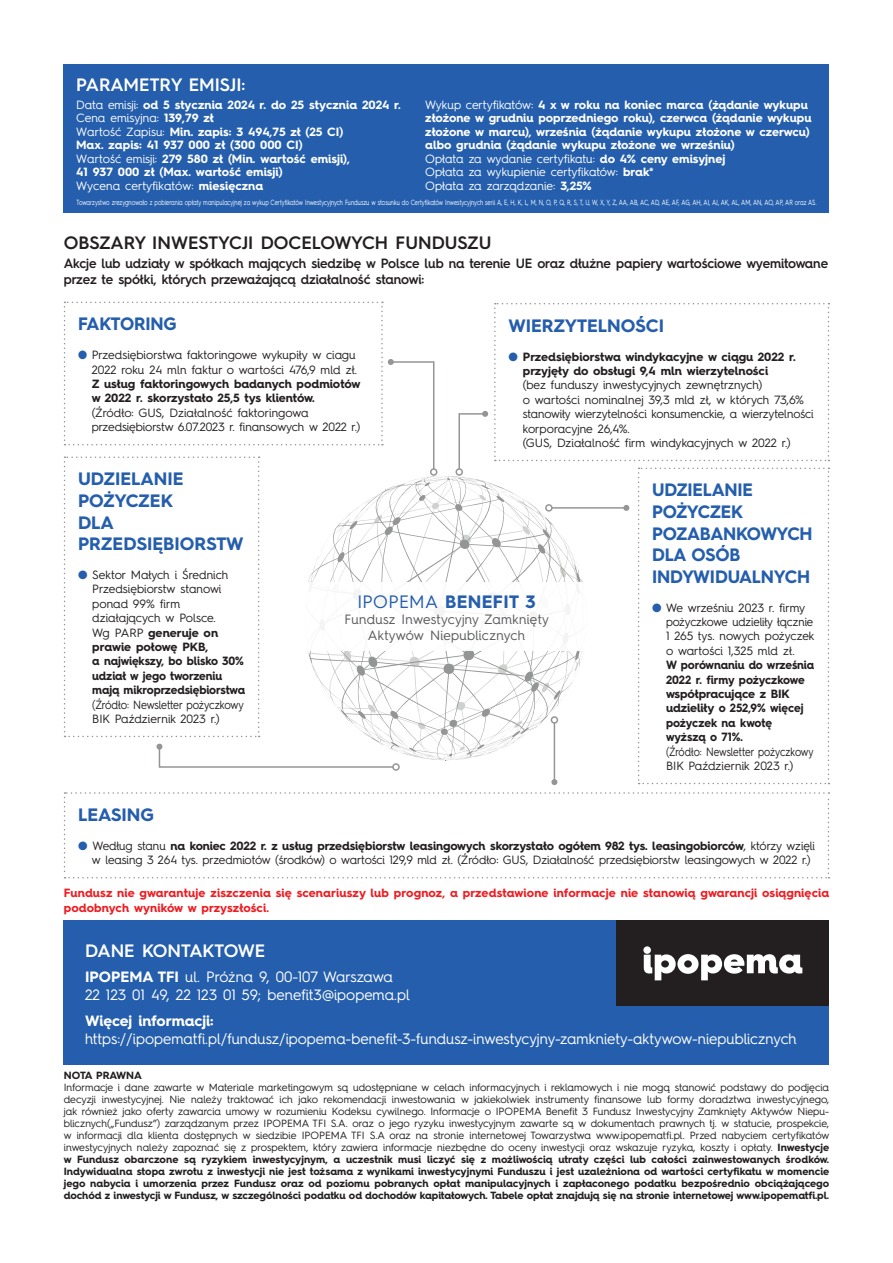
<style>
.page{position:relative;width:893px;height:1263px;background:#fff}
.page>*{position:absolute;margin:0;border:0;box-sizing:border-box;transform-origin:0 0}
.t1{font:700 18px/21.6px "Hurme Geometric Sans 4";letter-spacing:-.01em;color:#245eac}
.t2{font:600 18px "Hurme Geometric Sans 4";color:#231f20}
.t3{font:600 18px "Hurme Geometric Sans 4";color:#fff}
.t4{font:700 18px "Hurme Geometric Sans 4";letter-spacing:.02em;color:#245eac}
.t5{font:15px/18px "Hurme Geometric Sans 4";color:#fff}
.t6{font:700 15px "Hurme Geometric Sans 4";letter-spacing:-.005em;color:#fff}
.t7{font:600 13.5px/16.2px "Hurme Geometric Sans 4";letter-spacing:-.015em;color:#231f20}
.t8{font:13.5px/16.2px "Hurme Geometric Sans 4";letter-spacing:.02em;color:#57585a;text-align:center}
.t9{font:12px/14.4px "Hurme Geometric Sans 4";letter-spacing:-.01em;color:#231f20}
.t10{font:700 12px/13.5px "Hurme Geometric Sans 4";color:#fff}
.t11{font:700 12px/14.4px "Hurme Geometric Sans 4";letter-spacing:-.01em;color:#231f20}
.t12{font:700 12px/14.4px "Hurme Geometric Sans 4";letter-spacing:.005em;color:#ee1d23}
.t13{font:700 12px/14.4px "Hurme Geometric Sans 4";letter-spacing:-.01em;color:#231f20;scale:.95 1}
.t14{font:12px/14.4px "Hurme Geometric Sans 4";letter-spacing:-.01em;color:#231f20;scale:.85 1}
.t15{font:12px/14.4px "Hurme Geometric Sans 4";letter-spacing:-.01em;color:#231f20;scale:.89 1}
.t16{font:10.5px/12px "Hurme Geometric Sans 4";color:#231f20;text-align:justify}
.t17{font:700 10.5px "Hurme Geometric Sans 4";letter-spacing:-.01em;color:#231f20}
.t18{font:7.5px "Hurme Geometric Sans 4";color:#fff;scale:.77 1}
.s1{font-weight:400}
.s2{color:#245eac}
.s3{font-weight:700}
</style>
<div class="page">
<div style="left:64px;top:921px;width:765px;height:144px;background:#245eac"></div>
<div style="left:617px;top:921px;width:212px;height:85px;background:#231f20"></div>
<svg style="left:643px;top:946px;width:159px;height:34px"></svg>
<svg style="left:64px;top:792px;width:765px;height:86px"></svg>
<svg style="left:64px;top:302px;width:765px;height:483px"></svg>
<div style="left:392px;top:763px;width:8px;height:8px;border:2px solid #949695;border-radius:50%"></div>
<div style="left:64px;top:64px;width:765px;height:149px;background:#245eac"></div>
<h1 class="t3" style="left:76px;top:72px;width:171px">PARAMETRY EMISJI:</h1>
<p class="t10" style="left:76px;top:98px;width:326px"><span class="s1">Data emisji:</span> od 5 stycznia 2024 r. do 25 stycznia 2024 r.<br><span class="s1">Cena emisyjna:</span> 139,79 zł<br><span class="s1">Wartość Zapisu:</span> Min. zapis: 3 494,75 zł (25 CI)<br>Max. zapis: 41 937 000 zł (300 000 CI)<br><span class="s1">Wartość emisji:</span> 279 580 zł (Min. wartość emisji),<br>41 937 000 zł (Max. wartość emisji)<br><span class="s1">Wycena certyfikatów:</span> miesięczna</p>
<p class="t18" style="left:77px;top:197px;width:962px">Towarzystwo zrezygnowało z pobierania opłaty manipulacyjnej za wykup Certyfikatów Inwestycyjnych Funduszu w stosunku do Certyfikatów Inwestycyjnych serii A, E, H, K, L, M, N, O, P, Q, R, S, T, U, W, X, Y, Z, AA, AB, AC, AD, AE, AF, AG, AH, AI, AJ, AK, AL, AM, AN, AO, AP, AR oraz AS.</p>
<p class="t10" style="left:425px;top:97px;width:388px"><span class="s1">Wykup certyfikatów:</span> 4 x w roku na koniec marca (żądanie wykupu złożone w grudniu poprzedniego roku), czerwca (żądanie wykupu złożone w marcu), września (żądanie wykupu złożone w czerwcu) albo grudnia (żądanie wykupu złożone we wrześniu)<br><span class="s1">Opłata za wydanie certyfikatu:</span> do 4% ceny emisyjnej<br><span class="s1">Opłata za wykupienie certyfikatów:</span> brak*<br><span class="s1">Opłata za zarządzanie:</span> 3,25%</p>
<h1 class="t2" style="left:64px;top:230px;width:429px">OBSZARY INWESTYCJI DOCELOWYCH FUNDUSZU</h1>
<p class="t7" style="left:64px;top:255px;width:766px">Akcje lub udziały w spółkach mających siedzibę w Polsce lub na terenie UE oraz dłużne papiery wartościowe wyemitowane przez te spółki, których przeważającą działalność stanowi:</p>
<h1 class="t1" style="left:508px;top:314px;width:157px">WIERZYTELNOŚCI</h1>
<p class="t11" style="left:523px;top:349px;width:274px;text-indent:-14px"><span class="s2">●</span> Przedsiębiorstwa windykacyjne w ciągu 2022 r. przyjęły do obsługi 9,4 mln wierzytelności</p>
<p class="t9" style="left:523px;top:378px;width:292px">(bez funduszy inwestycyjnych zewnętrznych)<br>o wartości nominalnej 39,3 mld zł, w których 73,6% stanowiły wierzytelności konsumenckie, a wierzytelności korporacyjne 26,4%.<br>(GUS, Działalność firm windykacyjnych w 2022 r.)</p>
<h1 class="t1" style="left:652px;top:479px;width:162px">UDZIELANIE<br>POŻYCZEK<br>POZABANKOWYCH<br>DLA OSÓB<br>INDYWIDUALNYCH</h1>
<p class="t9" style="left:666px;top:600px;width:150px;text-indent:-14px"><span class="s2">●</span> We wrześniu 2023 r. firmy pożyczkowe udzieliły łącznie<br>1 265 tys. nowych pożyczek o wartości 1,325 mld zł.</p>
<p class="t13" style="left:666px;top:658px;width:158px">W porównaniu do września<br>2022 r. firmy pożyczkowe współpracujące z BIK udzieliły o 252,9% więcej pożyczek na kwotę wyższą o 71%.</p>
<p class="t14" style="left:666px;top:744px;width:175px">(Źródło: Newsletter pożyczkowy<br>BIK Październik 2023 r.)</p>
<h1 class="t1" style="left:78px;top:313px;width:100px">FAKTORING</h1>
<p class="t9" style="left:78px;top:347px;width:281px;text-align:right"><span class="s2">●</span> Przedsiębiorstwa faktoringowe wykupiły w ciagu<br>2022 roku 24 mln faktur o wartości 476,9 mld zł.</p>
<p class="t11" style="left:92px;top:376px;width:270px">Z usług faktoringowych badanych podmiotów w 2022 r. skorzystało 25,5 tys klientów.</p>
<p class="t9" style="left:92px;top:405px;width:270px">(Źródło: GUS, Działalność faktoringowa przedsiębiorstw 6.07.2023 r. finansowych w 2022 r.)</p>
<h1 class="t1" style="left:78px;top:468px;width:167px">UDZIELANIE<br>POŻYCZEK<br>DLA<br>PRZEDSIĘBIORSTW</h1>
<p class="t11" style="left:92px;top:567px;width:154px;text-indent:-14px"><span class="s2">●</span> <span class="s1">Sektor Małych i Średnich<br>Przedsiębiorstw stanowi ponad 99% firm działających w Polsce.<br>Wg PARP</span> generuje on prawie połowę PKB,<br>a największy, bo blisko 30% udział w jego tworzeniu mają mikroprzedsiębiorstwa</p>
<p class="t15" style="left:92px;top:697px;width:172px">(Źródło: Newsletter pożyczkowy<br>BIK Październik 2023 r.)</p>
<h1 class="t4" style="left:357px;top:589px;width:180px"><span class="s1">IPOPEMA</span> BENEFIT 3</h1>
<p class="t8" style="left:344px;top:611px;width:206px">Fundusz Inwestycyjny Zamknięty<br>Aktywów Niepublicznych</p>
<h1 class="t1" style="left:78px;top:804px;width:77px">LEASING</h1>
<p class="t9" style="left:92px;top:838px;width:724px;text-indent:-14px"><span class="s2">●</span> Według stanu <span class="s3">na koniec 2022 r. z usług przedsiębiorstw leasingowych skorzystało ogółem 982 tys. leasingobiorców</span>, którzy wzięli w leasing 3 264 tys. przedmiotów (środków) o wartości 129,9 mld zł. (Źródło: GUS, Działalność przedsiębiorstw leasingowych w 2022 r.)</p>
<p class="t12" style="left:64px;top:886px;width:767px">Fundusz nie gwarantuje ziszczenia się scenariuszy lub prognoz, a przedstawione informacje nie stanowią gwarancji osiągnięcia podobnych wyników w przyszłości.</p>
<h1 class="t3" style="left:85px;top:936px;width:182px">DANE KONTAKTOWE</h1>
<h2 class="t5" style="left:85px;top:967px;width:326px"><span class="s3">IPOPEMA TFI</span> ul. Próżna 9, 00-107 Warszawa<br>22 123 01 49, 22 123 01 59; benefit3@ipopema.pl</h2>
<h2 class="t6" style="left:85px;top:1010px;width:130px">Więcej informacji:</h2>
<h2 class="t5" style="left:85px;top:1029px;width:713px">https://ipopematfi.pl/fundusz/ipopema-benefit-3-fundusz-inwestycyjny-zamkniety-aktywow-niepublicznych</h2>
<p class="t17" style="left:64px;top:1068px;width:80px">NOTA PRAWNA</p>
<p class="t16" style="left:64px;top:1081px;width:767px">Informacje i dane zawarte w Materiale marketingowym są udostępniane w celach informacyjnych i reklamowych i nie mogą stanowić podstawy do podjęcia decyzji inwestycyjnej. Nie należy traktować ich jako rekomendacji inwestowania w jakiekolwiek instrumenty finansowe lub formy doradztwa inwestycyjnego, jak również jako oferty zawarcia umowy w rozumieniu Kodeksu cywilnego. Informacje o IPOPEMA Benefit 3 Fundusz Inwestycyjny Zamknięty Aktywów Niepu&shy;blicznych(„Fundusz”) zarządzanym przez IPOPEMA TFI S.A. oraz o jego ryzyku inwestycyjnym zawarte są w dokumentach prawnych tj. w statucie, prospekcie, w informacji dla klienta dostępnych w siedzibie IPOPEMA TFI S.A oraz na stronie internetowej Towarzystwa www.ipopematfi.pl. Przed nabyciem certyfikatów inwestycyjnych należy zapoznać się z prospektem, który zawiera informacje niezbędne do oceny inwestycji oraz wskazuje ryzyka, koszty i opłaty. <span class="s3">Inwestycje w Fundusz obarczone są ryzykiem inwestycyjnym, a uczestnik musi liczyć się z możliwością utraty części lub całości zainwestowanych środków.<br>Indywidualna stopa zwrotu z inwestycji nie jest tożsama z wynikami inwestycyjnymi Funduszu i jest uzależniona od wartości certyfikatu w momencie jego nabycia i umorzenia przez Fundusz oraz od poziomu pobranych opłat manipulacyjnych i zapłaconego podatku bezpośrednio obciążającego dochód z inwestycji w Fundusz, w szczególności podatku od dochodów kapitałowych. Tabele opłat znajdują się na stronie internetowej www.ipopematfi.pl.</span></p>
</div>
